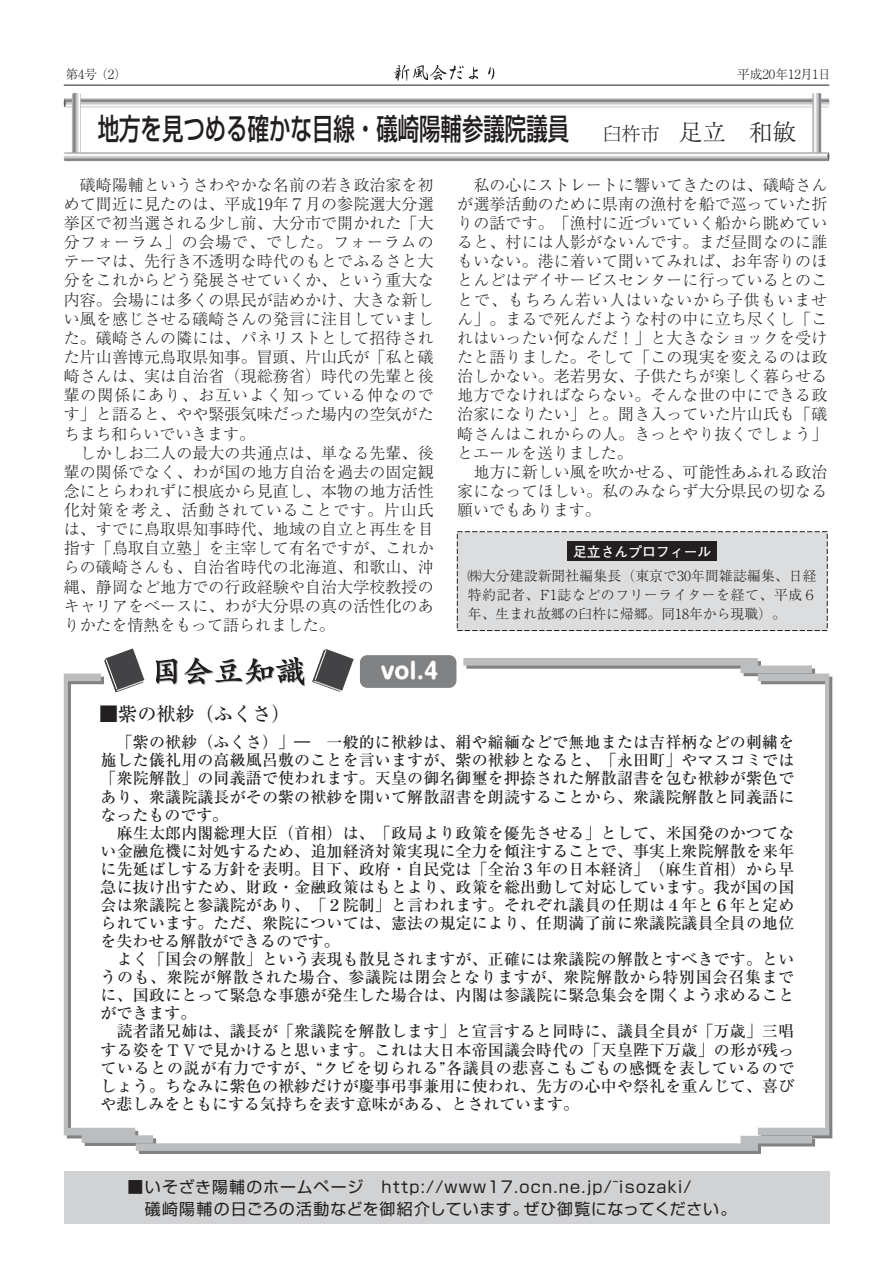
<style>
.page{position:relative;width:893px;height:1263px;background:#fff}
.page>*{position:absolute;margin:0;border:0;box-sizing:border-box;transform-origin:0 0}
.t1{font:29.7px "Shin Go Pr 5 Medium 90 msp RKSJ H";color:#231f20;scale:.72 1}
.t2{font:21.9px "Shin M Go Pro Bold 90 msp RKSJ H";color:#fff}
.t3{font:19.2px "Ryumin Pr 5 Medium 90 msp RKSJ H";color:#231f20}
.t4{font:15.9px/19.2px "Ryumin Pr 5 Light 90 msp RKSJ H";letter-spacing:.01em;color:#231f20}
.t5{font:15.9px/18px "Ryumin Pr 5 Medium 90 msp RKSJ H";letter-spacing:.01em;color:#231f20}
.t6{font:15.9px/21.3px "Shin Go Pr 5 Regular 90 msp RKSJ H";letter-spacing:.07em;color:#231f20}
.t7{font:13.8px/19.2px "Ryumin Pr 5 Light 90 msp RKSJ H";letter-spacing:.025em;color:#231f20;text-align:justify}
.t8{font:13.8px "Futo Go B101 Pr 5 Bold 90 msp RKSJ H";color:#fff}
.t9{font:12.75px "Ryumin Pr 5 Light 90 msp RKSJ H";color:#231f20}
.s1{font-family:"Ryumin Pr 5 Light 90 msp RKSJ H";font-size:19.2px}
.s2{font-family:"Ryumin Pr 5 Light 90 msp RKSJ H";font-size:23.4px}
</style>
<div class="page">
<div style="left:457px;top:532px;width:370px;height:99px;background:#dcddde"></div>
<div style="left:457px;top:531px;width:370px;height:100px;border:1px dashed #231f20"></div>
<div style="left:64px;top:1171px;width:765px;height:53px;background:#d1d2d4"></div>
<svg style="left:64px;top:93px;width:765px;height:68px"></svg>
<hr style="left:64px;top:85px;width:765px;height:1px;background:#231f20">
<svg style="left:394px;top:65px;width:84px;height:16px"></svg>
<svg style="left:488px;top:67px;width:6px;height:13px"></svg>
<svg style="left:64px;top:648px;width:768px;height:506px"></svg>
<div style="left:567px;top:542px;width:150px;height:19px;background:#231f20"></div>
<p class="t9" style="left:65px;top:69px;width:63px">第4号 （2）</p>
<p class="t9" style="left:737px;top:69px;width:95px">平成20年12月１日</p>
<h1 class="t1" style="left:98px;top:118px;width:971px">地方を見つめる確かな目線・礒崎陽輔参議院議員 <span class="s1">臼杵市　</span><span class="s2">足立　和敏</span></h1>
<p class="t4" style="left:64px;top:177px;width:371px">　礒崎陽輔というさわやかな名前の若き政治家を初めて間近に見たのは、平成19年７月の参院選大分選挙区で初当選される少し前、大分市で開かれた「大分フォーラム」の会場で、でした。フォーラムのテーマは、先行き不透明な時代のもとでふるさと大分をこれからどう発展させていくか、という重大な内容。会場には多くの県民が詰めかけ、大きな新しい風を感じさせる礒崎さんの発言に注目していました。礒崎さんの隣には、パネリストとして招待された片山善博元鳥取県知事。冒頭、片山氏が「私と礒崎さんは、実は自治省（現総務省）時代の先輩と後輩の関係にあり、お互いよく知っている仲なのです」と語ると、やや緊張気味だった場内の空気がたちまち和らいでいきます。<br>　しかしお二人の最大の共通点は、単なる先輩、後輩の関係でなく、わが国の地方自治を過去の固定観念にとらわれずに根底から見直し、本物の地方活性化対策を考え、活動されていることです。片山氏は、すでに鳥取県知事時代、地域の自立と再生を目指す「鳥取自立塾」を主宰して有名ですが、これからの礒崎さんも、自治省時代の北海道、和歌山、沖縄、静岡など地方での行政経験や自治大学校教授のキャリアをべースに、わが大分県の真の活性化のありかたを情熱をもって語られました。</p>
<p class="t4" style="left:457px;top:177px;width:371px">　私の心にストレートに響いてきたのは、礒崎さんが選挙活動のために県南の漁村を船で巡っていた折りの話です。「漁村に近づいていく船から眺めていると、村には人影がないんです。まだ昼間なのに誰もいない。港に着いて聞いてみれば、お年寄りのほとんどはデイサービスセンターに行っているとのことで、もちろん若い人はいないから子供もいません」。まるで死んだような村の中に立ち尽くし「これはいったい何なんだ！」と大きなショックを受けたと語りました。そして「この現実を変えるのは政治しかない。老若男女、子供たちが楽しく暮らせる地方でなければならない。そんな世の中にできる政治家になりたい」と。聞き入っていた片山氏も「礒崎さんはこれからの人。きっとやり抜くでしょう」とエールを送りました。<br>　地方に新しい風を吹かせる、可能性あふれる政治家になってほしい。私のみならず大分県民の切なる願いでもあります。</p>
<p class="t8" style="left:573px;top:546px;width:140px">足立さんプロフィール</p>
<p class="t7" style="left:468px;top:568px;width:350px">㈱大分建設新聞社編集長（東京で30年間雑誌編集、日経特約記者、F1誌などのフリーライターを経て、平成６年、生まれ故郷の臼杵に帰郷。同18年から現職）。</p>
<p class="t3" style="left:99px;top:706px;width:193px">■紫の袱紗（ふくさ）</p>
<h2 class="t2" style="left:381px;top:663px;width:59px">vol.4</h2>
<p class="t5" style="left:101px;top:736px;width:695px">　「紫の袱紗（ふくさ）」―　一般的に袱紗は、絹や縮緬などで無地または吉祥柄などの刺繍を施した儀礼用の高級風呂敷のことを言いますが、紫の袱紗となると、「永田町」やマスコミでは「衆院解散」の同義語で使われます。天皇の御名御璽を押捺された解散詔書を包む袱紗が紫色であり、衆議院議長がその紫の袱紗を開いて解散詔書を朗読することから、衆議院解散と同義語になったものです。<br>　麻生太郎内閣総理大臣（首相）は、「政局より政策を優先させる」として、米国発のかつてない金融危機に対処するため、追加経済対策実現に全力を傾注することで、事実上衆院解散を来年に先延ばしする方針を表明。目下、政府・自民党は「全治３年の日本経済」（麻生首相）から早急に抜け出すため、財政・金融政策はもとより、政策を総出動して対応しています。我が国の国会は衆議院と参議院があり、「２院制」と言われます。それぞれ議員の任期は４年と６年と定められています。ただ、衆院については、憲法の規定により、任期満了前に衆議院議員全員の地位を失わせる解散ができるのです。<br>　よく「国会の解散」という表現も散見されますが、正確には衆議院の解散とすべきです。というのも、衆院が解散された場合、参議院は閉会となりますが、衆院解散から特別国会召集までに、国政にとって緊急な事態が発生した場合は、内閣は参議院に緊急集会を開くよう求めることができます。<br>　読者諸兄姉は、議長が「衆議院を解散します」と宣言すると同時に、議員全員が「万歳」三唱する姿をＴＶで見かけると思います。これは大日本帝国議会時代の「天皇陛下万歳」の形が残っているとの説が有力ですが、“クビを切られる”各議員の悲喜こもごもの感慨を表しているのでしょう。ちなみに紫色の袱紗だけが慶事弔事兼用に使われ、先方の心中や祭礼を重んじて、喜びや悲しみをともにする気持ちを表す意味がある、とされています。</p>
<p class="t6" style="left:128px;top:1179px;width:610px">■いそざき陽輔のホームページ　http://www17.ocn.ne.jp/̃isozaki/<br>　礒崎陽輔の日ごろの活動などを御紹介しています。ぜひ御覧になってください。</p>
</div>
